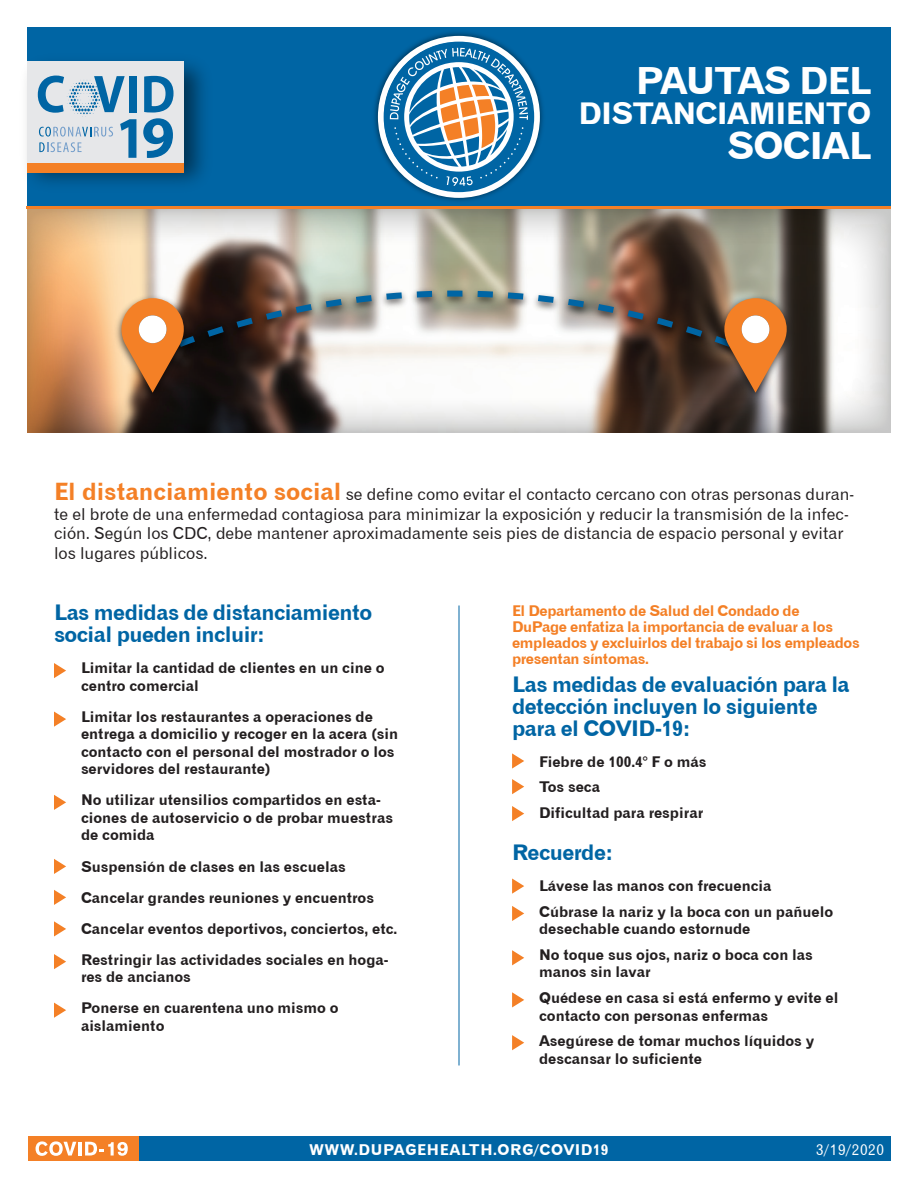
<style>
.page{position:relative;width:918px;height:1188px;background:#fff}
.page>*{position:absolute;margin:0;border:0;box-sizing:border-box;transform-origin:0 0}
.t1{font:37.5px "Gothic 720 BT Bold B";letter-spacing:-.025em;color:#fff}
.t2{font:30px "Gothic 720 BT Bold B";letter-spacing:-.025em;color:#fff}
.t3{font:21.6px/21.6px "Gothic 720 BT Bold B";letter-spacing:-.025em;color:#0065a4}
.t4{font:16.5px/19.5px "Gothic 720 BT Roman B";color:#231f20}
.t5{font:15px "Gothic 720 BT Bold B";letter-spacing:.045em;color:#fff}
.t6{font:15px "Gothic 720 BT Roman B";letter-spacing:.04em;color:#fff}
.t7{font:14.85px/17.5px "Gothic 720 BT Bold B";color:#231f20}
.t8{font:14.85px/16.2px "Gothic 720 BT Bold B";letter-spacing:-.025em;color:#f48026}
.s1{font-family:"Gothic 720 BT Bold B";font-size:24px;color:#f48026}
</style>
<div class="page">
<div style="left:27px;top:27px;width:864px;height:180px;background:#0065a4"></div>
<hr style="left:27px;top:207px;width:864px;height:2px;background:#f48026">
<div style="left:27px;top:61px;width:157px;height:103px;background:#e6e7e9"></div>
<div style="left:27px;top:164px;width:157px;height:9px;background:#f48026"></div>
<svg style="left:143px;top:76px;width:31px;height:82px"></svg>
<svg style="left:38px;top:76px;width:98px;height:82px"></svg>
<img style="left:374px;top:32px;width:169px;height:169px">
<svg style="left:378px;top:36px;width:162px;height:162px"></svg>
<div style="left:139px;top:1137px;width:752px;height:24px;background:#0065a4"></div>
<div style="left:28px;top:1137px;width:110px;height:24px;background:#f48026"></div>
<svg style="left:36px;top:1141px;width:40px;height:15px"></svg>
<hr style="left:78px;top:1142px;width:4px;height:14px;background:#fff">
<svg style="left:85px;top:1142px;width:43px;height:14px"></svg>
<img style="left:27px;top:209px;width:864px;height:223px">
<hr style="left:459px;top:606px;width:1px;height:459px;background:#0065a4">
<svg style="left:54px;top:663px;width:12px;height:15px"></svg>
<svg style="left:54px;top:712px;width:12px;height:15px"></svg>
<svg style="left:54px;top:795px;width:12px;height:15px"></svg>
<svg style="left:54px;top:859px;width:12px;height:15px"></svg>
<svg style="left:54px;top:890px;width:12px;height:15px"></svg>
<svg style="left:54px;top:921px;width:12px;height:16px"></svg>
<svg style="left:54px;top:954px;width:12px;height:15px"></svg>
<svg style="left:54px;top:1003px;width:12px;height:15px"></svg>
<svg style="left:512px;top:753px;width:12px;height:16px"></svg>
<svg style="left:512px;top:779px;width:12px;height:15px"></svg>
<svg style="left:512px;top:806px;width:12px;height:15px"></svg>
<svg style="left:512px;top:879px;width:12px;height:15px"></svg>
<svg style="left:512px;top:906px;width:12px;height:15px"></svg>
<svg style="left:512px;top:950px;width:12px;height:15px"></svg>
<svg style="left:512px;top:992px;width:12px;height:15px"></svg>
<svg style="left:512px;top:1035px;width:12px;height:15px"></svg>
<img style="left:148px;top:284px;width:614px;height:84px">
<img style="left:172px;top:276px;width:573px;height:79px">
<img style="left:112px;top:291px;width:82px;height:115px">
<svg style="left:122px;top:298px;width:62px;height:95px;background:#c2763a"></svg>
<div style="left:139px;top:315px;width:28px;height:28px;background:#fff;border-radius:50%"></div>
<img style="left:715px;top:291px;width:82px;height:115px">
<svg style="left:724px;top:298px;width:63px;height:95px;background:#bf7842"></svg>
<div style="left:742px;top:315px;width:27px;height:28px;background:#fff;border-radius:50%"></div>
<h1 class="t1" style="left:636px;top:58px;width:237px">PAUTAS DEL</h1>
<h2 class="t2" style="left:579px;top:95px;width:294px">DISTANCIAMIENTO</h2>
<h1 class="t1" style="left:727px;top:122px;width:145px">SOCIAL</h1>
<p class="t4" style="left:54px;top:485px;width:802px"><span class="s1">El distanciamiento social</span> se define como evitar el contacto cercano con otras personas duran&shy;te el brote de una enfermedad contagiosa para minimizar la exposición y reducir la transmisión de la infec&shy;ción. Según los CDC, debe mantener aproximadamente seis pies de distancia de espacio personal y evitar los lugares públicos.</p>
<h3 class="t3" style="left:54px;top:602px;width:320px">Las medidas de distanciamiento social pueden incluir:</h3>
<p class="t7" style="left:81px;top:659px;width:305px">Limitar la cantidad de clientes en un cine o centro comercial</p>
<p class="t7" style="left:81px;top:707px;width:319px">Limitar los restaurantes a operaciones de entrega a domicilio y recoger en la acera (sin contacto con el personal del mostrador o los servidores del restaurante)</p>
<p class="t7" style="left:81px;top:791px;width:314px">No utilizar utensilios compartidos en esta&shy;ciones de autoservicio o de probar muestras de comida</p>
<p class="t7" style="left:81px;top:851px;width:318px;line-height:31px">Suspensión de clases en las escuelas Cancelar grandes reuniones y encuentros Cancelar eventos deportivos, conciertos, etc.<br>Restringir las actividades sociales en hoga-</p>
<p class="t7" style="left:81px;top:961px;width:259px;line-height:31px">res de ancianos<br>Ponerse en cuarentena uno mismo o</p>
<p class="t7" style="left:81px;top:1017px;width:85px">aislamiento</p>
<p class="t8" style="left:512px;top:602px;width:349px">El Departamento de Salud del Condado de<br>DuPage enfatiza la importancia de evaluar a los empleados y excluirlos del trabajo si los empleados presentan síntomas.</p>
<h3 class="t3" style="left:512px;top:674px;width:339px">Las medidas de evaluación para la detección incluyen lo siguiente para el COVID-19:</h3>
<p class="t7" style="left:539px;top:748px;width:169px;line-height:25.7px">Fiebre de 100.4° F o más<br>Tos seca<br>Dificultad para respirar</p>
<h3 class="t3" style="left:512px;top:841px;width:103px">Recuerde:</h3>
<p class="t7" style="left:539px;top:873px;width:296px;line-height:25.7px">Lávese las manos con frecuencia<br>Cúbrase la nariz y la boca con un pañuelo</p>
<p class="t7" style="left:539px;top:916px;width:275px;line-height:25.7px">desechable cuando estornude<br>No toque sus ojos, nariz o boca con las</p>
<p class="t7" style="left:539px;top:959px;width:301px;line-height:25.7px">manos sin lavar<br>Quédese en casa si está enfermo y evite el</p>
<p class="t7" style="left:539px;top:1002px;width:277px;line-height:25.7px">contacto con personas enfermas<br>Asegúrese de tomar muchos líquidos y</p>
<p class="t7" style="left:539px;top:1050px;width:165px">descansar lo suficiente</p>
<p class="t5" style="left:310px;top:1140px;width:300px">WWW.DUPAGEHEALTH.ORG/COVID19</p>
<p class="t6" style="left:816px;top:1140px;width:70px">3/19/2020</p>
</div>
